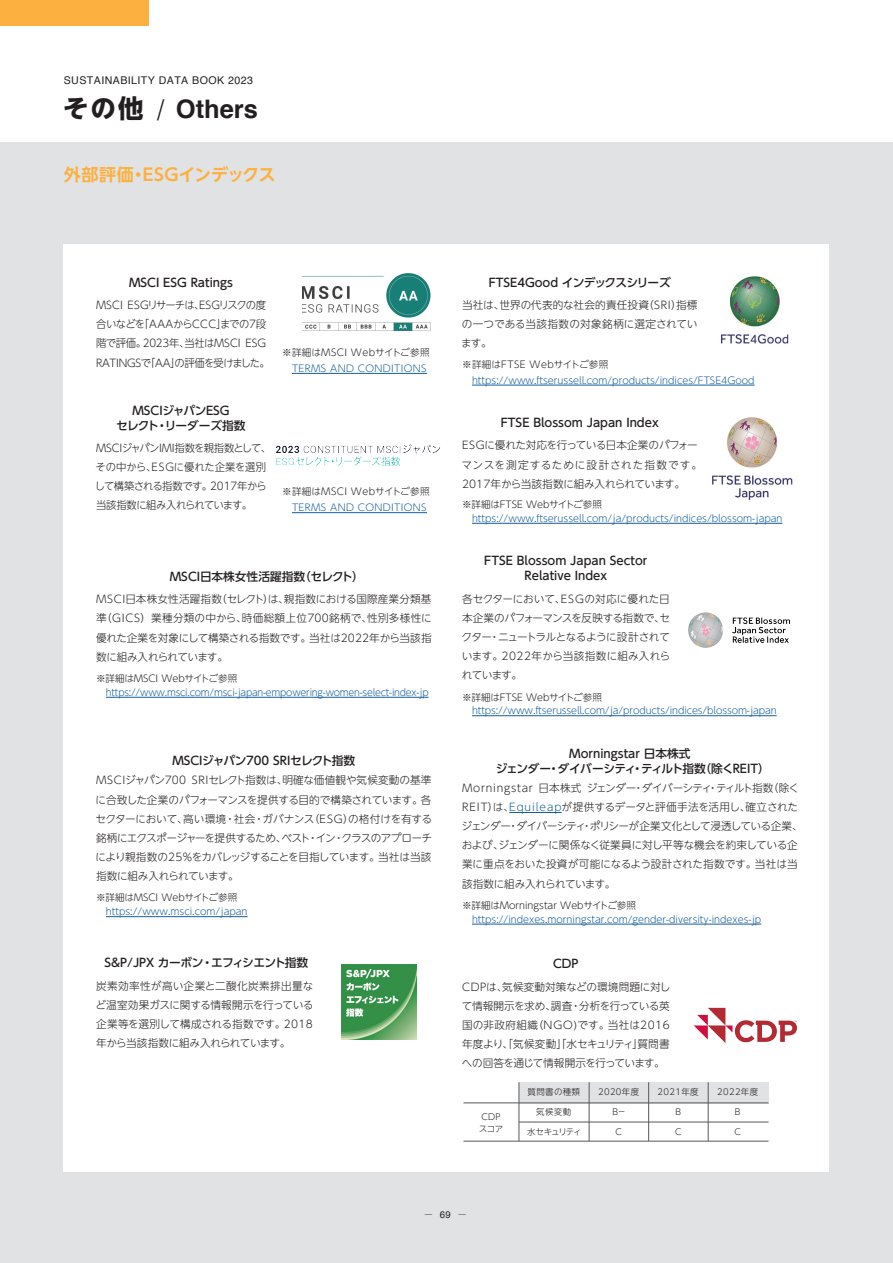
<style>
.page{position:relative;width:893px;height:1263px;background:#fff}
.page>*{position:absolute;margin:0;border:0;box-sizing:border-box;transform-origin:0 0}
.t1{font:700 25.5px "Helvetica";color:#231f20}
.t2{font:700 16.95px "UD Shin Go NT Pro De";letter-spacing:-.01em;color:#fbb03f}
.t3{font:500 11.7px/14.9px "UD Shin Go Pr 6 N";color:#231f20;text-align:center}
.t4{font:500 11.7px "UD Shin Go Pr 6 N";letter-spacing:-.04em;color:#231f20}
.t5{font:500 11.7px "UD Shin Go Pr 6 N";letter-spacing:-.025em;color:#231f20}
.t6{font:300 10.65px/19.2px "UD Shin Go NT Pro";letter-spacing:-.02em;color:#231f20;text-align:justify}
.t7{font:10.65px "Helvetica";letter-spacing:.04em;color:#231f20}
.t8{font:300 9.6px "UD Shin Go NT Pro";color:#175d9e}
.t9{font:300 9.6px "UD Shin Go NT Pro";color:#231f20}
.t10{font:300 9.6px "UD Shin Go NT Pro";letter-spacing:-.02em;color:#175d9e}
.t11{font:300 9.6px "UD Shin Go NT Pro";letter-spacing:.04em;color:#231f20}
.t12{font:300 9.6px "UD Shin Go NT Pro";letter-spacing:.04em;color:#175d9e}
.t13{font:9.6px "Koz Min Pr 6 N";color:#231f20}
.t14{font:300 8.55px/11.7px "UD Shin Go NT Pro";letter-spacing:.04em;color:#231f20;text-align:center}
.t15{font:300 8.55px "UD Shin Go NT Pro";letter-spacing:-.11em;color:#231f20}
.s1{font-family:"UD Shin Go NT Pro"}
.s2{font-weight:300}
.s3{color:#175d9e}
.s4{font-family:"Helvetica"}
</style>
<div class="page">
<div style="left:0;top:142px;width:893px;height:1121px;background:#e1e2e4"></div>
<div style="left:64px;top:244px;width:765px;height:927px;background:#fff"></div>
<img style="left:712px;top:417px;width:81px;height:83px">
<div style="left:0;top:0;width:149px;height:26px;background:#fbb03f"></div>
<img style="left:276px;top:444px;width:165px;height:22px">
<img style="left:721px;top:276px;width:68px;height:68px">
<img style="left:341px;top:965px;width:75px;height:75px">
<img style="left:302px;top:273px;width:129px;height:57px">
<svg style="left:694px;top:1008px;width:103px;height:35px"></svg>
<div style="left:519px;top:1082px;width:250px;height:21px;background:#e1e2e4"></div>
<hr style="left:519px;top:1122px;width:250px;height:1px;background:#57585a">
<hr style="left:519px;top:1082px;width:1px;height:59px;background:#57585a">
<hr style="left:589px;top:1082px;width:1px;height:59px;background:#57585a">
<hr style="left:648px;top:1082px;width:1px;height:59px;background:#57585a">
<hr style="left:708px;top:1082px;width:1px;height:59px;background:#57585a">
<hr style="left:463px;top:1102px;width:306px;height:1px;background:#57585a">
<hr style="left:463px;top:1141px;width:306px;height:1px;background:#57585a">
<hr style="left:292px;top:373px;width:135px;height:1px;background:#175d9e">
<hr style="left:472px;top:385px;width:283px;height:1px;background:#175d9e">
<hr style="left:292px;top:512px;width:135px;height:1px;background:#175d9e">
<hr style="left:472px;top:523px;width:310px;height:1px;background:#175d9e">
<hr style="left:472px;top:715px;width:305px;height:1px;background:#175d9e">
<img style="left:688px;top:612px;width:102px;height:36px">
<hr style="left:106px;top:697px;width:322px;height:1px;background:#175d9e">
<hr style="left:106px;top:916px;width:142px;height:1px;background:#175d9e">
<hr style="left:509px;top:812px;width:53px;height:1px;background:#175d9e">
<hr style="left:472px;top:924px;width:289px;height:1px;background:#175d9e">
<p class="t7" style="left:64px;top:72px;width:191px">SUSTAINABILITY DATA BOOK 2023</p>
<h1 class="t1" style="left:63px;top:88px;width:196px"><span class="s1">その他</span> <span class="s2">/</span> Others</h1>
<h2 class="t2" style="left:64px;top:161px;width:213px">外部評価・ESGインデックス</h2>
<p class="t3" style="left:129px;top:274px;width:105px">MSCI ESG Ratings</p>
<p class="t6" style="left:96px;top:295px;width:175px;text-align:left">MSCI ESGリサーチは、ESGリスクの度合いなどを「AAAからCCC」までの７段階で評価。2023年、当社はMSCI ESG<br>RATINGSで「AA」の評価を受けました。</p>
<p class="t3" style="left:116px;top:402px;width:131px">MSCIジャパンESG<br>セレクト・リーダーズ指数</p>
<p class="t6" style="left:95px;top:438px;width:178px;text-align:left">MSCIジャパンIMI指数を親指数として、その中から、ESGに優れた企業を選別して構築される指数です。2017年から当該指数に組み入れられています。</p>
<p class="t3" style="left:489px;top:274px;width:184px">FTSE4Good インデックスシリーズ</p>
<p class="t6" style="left:461px;top:295px;width:238px">当社は、世界の代表的な社会的責任投資（SRI）指標の一つである当該指数の対象銘柄に選定されています。</p>
<p class="t11" style="left:282px;top:345px;width:149px">※詳細はMSCI Webサイトご参照</p>
<p class="t12" style="left:292px;top:361px;width:136px">TERMS AND CONDITIONS</p>
<p class="t11" style="left:462px;top:356px;width:148px">※詳細はFTSE Webサイトご参照</p>
<p class="t8" style="left:472px;top:372px;width:284px">https://www.ftserussell.com/products/indices/FTSE4Good</p>
<p class="t3" style="left:501px;top:415px;width:159px">FTSE Blossom Japan Index</p>
<p class="t6" style="left:462px;top:435px;width:242px;text-align:left">ESGに優れた対応を行っている日本企業のパフォーマンスを測定するために設計された指数です。<br>2017年から当該指数に組み入れられています。</p>
<p class="t11" style="left:282px;top:484px;width:149px">※詳細はMSCI Webサイトご参照</p>
<p class="t12" style="left:292px;top:500px;width:136px">TERMS AND CONDITIONS</p>
<p class="t9" style="left:462px;top:497px;width:141px">※詳細はFTSE Webサイトご参照</p>
<p class="t8" style="left:472px;top:510px;width:312px">https://www.ftserussell.com/ja/products/indices/blossom-japan</p>
<p class="t3" style="left:170px;top:569px;width:196px">MSCI日本株女性活躍指数（セレクト）</p>
<p class="t6" style="left:96px;top:589px;width:337px">MSCI日本株女性活躍指数（セレクト）は、親指数における国際産業分類基準（GICS）業種分類の中から、時価総額上位700銘柄で、性別多様性に優れた企業を対象にして構築される指数です。当社は2022年から当該指数に組み入れられています。</p>
<p class="t9" style="left:96px;top:671px;width:143px">※詳細はMSCI Webサイトご参照</p>
<p class="t10" style="left:106px;top:684px;width:324px">https://www.msci.com/msci-japan-empowering-women-select-index-jp</p>
<p class="t5" style="left:172px;top:751px;width:184px">MSCIジャパン700 SRIセレクト指数</p>
<p class="t6" style="left:96px;top:770px;width:338px">MSCIジャパン700 SRIセレクト指数は、明確な価値観や気候変動の基準に合致した企業のパフォーマンスを提供する目的で構築されています。各セクターにおいて、高い環境・社会・ガバナンス（ESG）の格付けを有する銘柄にエクスポージャーを提供するため、ベスト・イン・クラスのアプローチにより親指数の25％をカバレッジすることを目指しています。当社は当該指数に組み入れられています。</p>
<p class="t9" style="left:96px;top:890px;width:143px">※詳細はMSCI Webサイトご参照</p>
<p class="t8" style="left:106px;top:904px;width:143px">https://www.msci.com/japan</p>
<p class="t4" style="left:104px;top:953px;width:205px">S＆P/JPX カーボン・エフィシエント指数</p>
<p class="t6" style="left:96px;top:975px;width:219px">炭素効率性が高い企業と二酸化炭素排出量など温室効果ガスに関する情報開示を行っている企業等を選別して構成される指数です。2018年から当該指数に組み入れられています。</p>
<p class="t3" style="left:484px;top:553px;width:165px">FTSE Blossom Japan Sector<br>Relative Index</p>
<p class="t6" style="left:461px;top:588px;width:210px">各セクターにおいて、ESGの対応に優れた日本企業のパフォーマンスを反映する指数で、セクター・ニュートラルとなるように設計されています。2022年から当該指数に組み入れられています。</p>
<p class="t9" style="left:462px;top:689px;width:141px">※詳細はFTSE Webサイトご参照</p>
<p class="t8" style="left:472px;top:703px;width:306px">https://www.ftserussell.com/ja/products/indices/blossom-japan</p>
<p class="t3" style="left:496px;top:745px;width:276px">Morningstar 日本株式<br>ジェンダー・ダイバーシティ・ティルト指数（除くREIT）</p>
<p class="t6" style="left:462px;top:778px;width:343px;text-align:left">Morningstar 日本株式 ジェンダー・ダイバーシティ・ティルト指数（除くREIT）は、<span class="s3">Equileap</span>が提供するデータと評価手法を活用し、確立されたジェンダー・ダイバーシティ・ポリシーが企業文化として浸透している企業、および、ジェンダーに関係なく従業員に対し平等な機会を約束している企業に重点をおいた投資が可能になるよう設計された指数です。当社は当該指数に組み入れられています。</p>
<p class="t9" style="left:462px;top:897px;width:175px">※詳細はMorningstar Webサイトご参照</p>
<p class="t8" style="left:472px;top:911px;width:291px">https://indexes.morningstar.com/gender-diversity-indexes-jp</p>
<p class="t3" style="left:553px;top:956px;width:27px">CDP</p>
<p class="t6" style="left:462px;top:976px;width:210px">CDPは、気候変動対策などの環境問題に対して情報開示を求め、調査・分析を行っている英国の非政府組織（NGO)です。当社は2016年度より、「気候変動」「水セキュリティ」質問書への回答を通じて情報開示を行っています。</p>
<p class="t14" style="left:479px;top:1110px;width:26px">CDPスコア</p>
<p class="t14" style="left:528px;top:1086px;width:54px">質問書の種類</p>
<p class="t14" style="left:536px;top:1106px;width:37px">気候変動</p>
<p class="t14" style="left:598px;top:1086px;width:43px">2020年度</p>
<p class="t14" style="left:612px;top:1106px;width:15px">B−</p>
<p class="t14" style="left:658px;top:1086px;width:43px">2021年度</p>
<p class="t14" style="left:675px;top:1106px;width:7px">B</p>
<p class="t14" style="left:717px;top:1086px;width:43px">2022年度</p>
<p class="t14" style="left:735px;top:1106px;width:7px">B</p>
<p class="t15" style="left:527px;top:1124px;width:56px">水セキュリティ</p>
<p class="t14" style="left:615px;top:1125px;width:8px">C</p>
<p class="t14" style="left:675px;top:1125px;width:8px">C</p>
<p class="t14" style="left:734px;top:1125px;width:8px">C</p>
<p class="t13" style="left:424px;top:1209px;width:45px">− <span class="s4">69</span> −</p>
</div>
